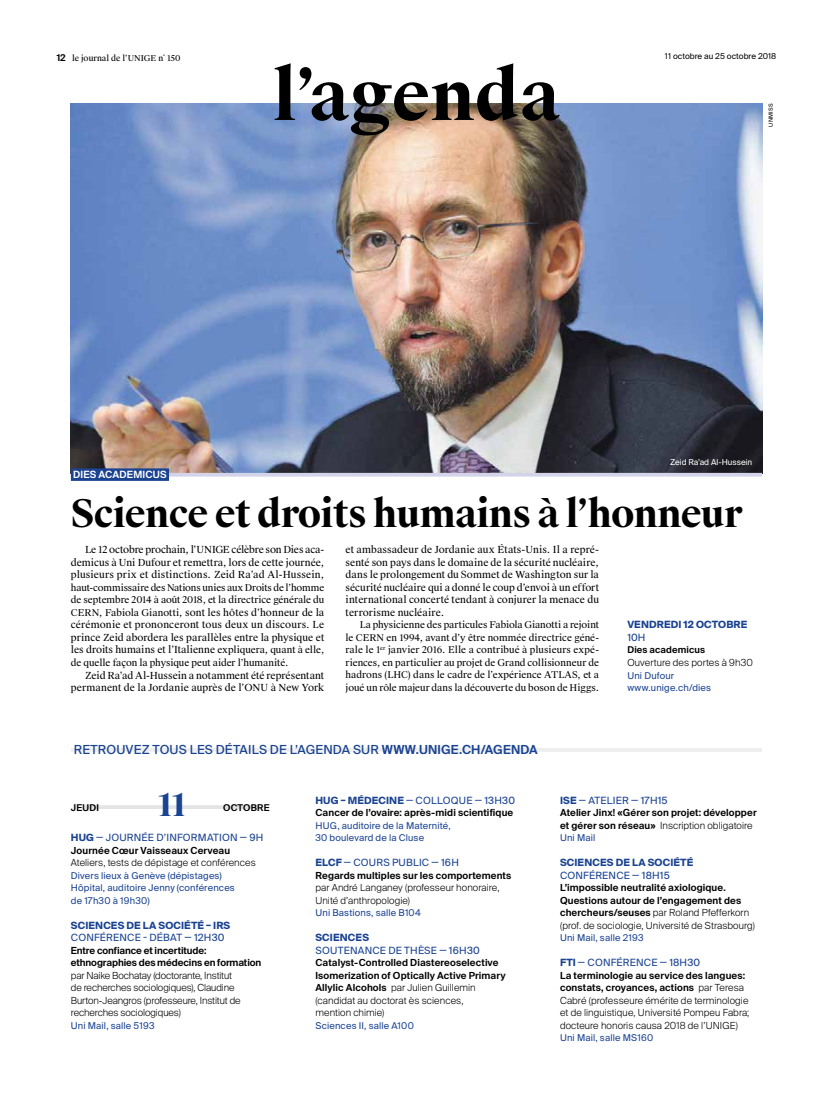
<style>
.page{position:relative;width:833px;height:1099px;background:#fff}
.page>*{position:absolute;margin:0;border:0;box-sizing:border-box;transform-origin:0 0}
.t1{font:700 68.75px "Suisse Works";color:#000}
.t2{font:700 37.5px "Suisse Works";letter-spacing:-.02em;color:#000}
.t3{font:700 31.25px "Suisse Works";color:#1a4392}
.t4{font:12.5px "Suisse Intl";letter-spacing:.01em;color:#1a4392}
.t5{font:10px "Suisse Intl";letter-spacing:.02em;color:#1a4392}
.t6{font:700 10px "Suisse Intl";letter-spacing:.01em;color:#1a4392}
.t7{font:600 10px "Suisse Intl";letter-spacing:.02em;color:#fff}
.t8{font:9.75px/12.5px "Suisse Works";color:#000;text-align:justify}
.t9{font:600 9.75px/12.5px "Suisse Intl";letter-spacing:.01em;color:#000}
.t10{font:300 9.75px/12.5px "Suisse Intl";color:#000}
.t11{font:600 9.75px/12.5px "Suisse Intl";letter-spacing:-.01em;color:#000}
.t12{font:9.38px/12.5px "Suisse Works";letter-spacing:-.005em;color:#000}
.t13{font:9.38px/12.5px "Suisse Intl";letter-spacing:.015em;color:#1a4392}
.t14{font:600 9.38px "Suisse Intl";letter-spacing:.015em;color:#000}
.t15{font:8.12px "Suisse Works";color:#000}
.t16{font:8.12px "Suisse Intl";color:#000}
.t17{font:8.12px "Suisse Intl";color:#fff}
.t18{font:5.62px "Suisse Intl";letter-spacing:.03em;color:#000}
.s1{font-family:"Suisse Intl";font-weight:600;font-size:9.38px}
.s2{font-size:9.38px}
.s3{font-weight:600}
.s4{font-weight:700}
.s5{font-weight:300}
</style>
<div class="page">
<hr style="left:85px;top:805px;width:174px;height:4px;background:#e3e4e6">
<img style="left:71px;top:104px;width:691px;height:369px">
<hr style="left:71px;top:473px;width:691px;height:3px;background:#d3d4e9">
<div style="left:71px;top:468px;width:98px;height:13px;background:#1a4392"></div>
<hr style="left:71px;top:748px;width:691px;height:3px;background:#edeeef">
<p class="t15" style="left:57px;top:53px;width:125px"><span class="s1">12</span> le journal de l’UNIGE n˚ 150</p>
<p class="t16" style="left:665px;top:52px;width:113px">11 octobre au 25 octobre 2018</p>
<h1 class="t1" style="left:272px;top:53px;width:289px">l’agenda</h1>
<p class="t18" style="left:767px;top:127px;width:24px;rotate:-90deg">UNMISS</p>
<p class="t7" style="left:73px;top:469px;width:95px">DIES ACADEMICUS</p>
<p class="t17" style="left:670px;top:457px;width:84px">Zeid Ra’ad Al-Hussein</p>
<h2 class="t2" style="left:71px;top:490px;width:673px">Science et droits humains à l’honneur</h2>
<p class="t8" style="left:71px;top:544px;width:255px;text-indent:14px">Le 12 octobre prochain, l’UNIGE célèbre son Dies aca&shy;demicus à Uni Dufour et remettra, lors de cette journée, plusieurs prix et distinctions. Zeid Ra’ad Al-Hussein,</p>
<p class="t12" style="left:71px;top:581px;width:255px">haut-commissaire des Nations unies aux Droits de l’homme de septembre 2014 à août 2018, et la directrice générale du</p>
<p class="t8" style="left:71px;top:606px;width:255px"><span class="s2">CERN, Fabiola Gianotti,</span> sont les hôtes d’honneur de la cérémonie et prononceront tous deux un discours. Le prince Zeid abordera les parallèles entre la physique et les droits humains et l’Italienne <span class="s2">expliquera, quant à elle,</span></p>
<p class="t12" style="left:71px;top:656px;width:219px">de quelle façon la physique peut aider l’humanité.</p>
<p class="t8" style="left:71px;top:669px;width:255px;text-align:right">Zeid Ra’ad Al-Hussein a notamment été représentant permanent de la Jordanie auprès de l’ONU à New York</p>
<p class="t8" style="left:345px;top:544px;width:255px">et ambassadeur de Jordanie aux États-Unis. Il a repré&shy;senté son pays dans le domaine de la sécurité nucléaire, dans le prolongement du Sommet de Washington sur la sécurité nucléaire qui a donné le coup d’envoi à un effort international concerté tendant à conjurer la menace du terrorisme nucléaire.</p>
<p class="t12" style="left:345px;top:619px;width:255px;text-align:justify;text-indent:14px">La physicienne des particules Fabiola Gianotti a rejoint le CERN en 1994, avant d’y être nommée directrice géné&shy;rale le 1<sup>er</sup> janvier 2016. Elle a contribué à plusieurs expé&shy;riences, en particulier au projet de Grand collisionneur de hadrons (LHC) dans le cadre de l’expérience ATLAS, et a joué un rôle majeur dans la découverte du boson de Higgs.</p>
<p class="t4" style="left:74px;top:741px;width:465px">RETROUVEZ TOUS LES DÉTAILS DE L’AGENDA SUR <span class="s3">WWW.UNIGE.CH/AGENDA</span></p>
<p class="t6" style="left:627px;top:619px;width:122px">VENDREDI 12 OCTOBRE</p>
<p class="t5" style="left:627px;top:631px;width:20px">10H</p>
<p class="t14" style="left:627px;top:644px;width:79px">Dies academicus</p>
<p class="t10" style="left:627px;top:656px;width:127px">Ouverture des portes à 9h30</p>
<p class="t13" style="left:627px;top:669px;width:85px">Uni Dufour www.unige.ch/dies</p>
<p class="t14" style="left:71px;top:802px;width:30px">JEUDI</p>
<h3 class="t3" style="left:158px;top:785px;width:30px">11</h3>
<p class="t14" style="left:223px;top:802px;width:48px">OCTOBRE</p>
<p class="t5" style="left:71px;top:831px;width:194px"><span class="s4">HUG</span> — JOURNÉE D’INFORMATION — 9H</p>
<p class="t9" style="left:71px;top:843px;width:161px">Journée Cœur Vaisseaux Cerveau</p>
<p class="t10" style="left:71px;top:856px;width:186px">Ateliers, tests de dépistage et conférences</p>
<p class="t13" style="left:71px;top:869px;width:165px">Divers lieux à Genève (dépistages)<br>Hôpital, auditoire Jenny (conférences de 17h30 à 19h30)</p>
<p class="t6" style="left:71px;top:919px;width:161px">SCIENCES DE LA SOCIÉTÉ – IRS</p>
<p class="t5" style="left:71px;top:931px;width:155px">CONFÉRENCE - DÉBAT — 12H30</p>
<p class="t11" style="left:71px;top:943px;width:192px">Entre confiance et incertitude: ethnographies des médecins en formation</p>
<p class="t10" style="left:71px;top:968px;width:171px">par Naike Bochatay (doctorante, Institut de recherches sociologiques), Claudine Burton-Jeangros (professeure, Institut de recherches sociologiques)</p>
<p class="t13" style="left:71px;top:1019px;width:85px">Uni Mail, salle 5193</p>
<p class="t5" style="left:315px;top:794px;width:201px"><span class="s4">HUG – MÉDECINE</span> — COLLOQUE — 13H30</p>
<p class="t9" style="left:315px;top:806px;width:199px">Cancer de l’ovaire: après-midi scientifique</p>
<p class="t13" style="left:315px;top:819px;width:137px">HUG, auditoire de la Maternité,<br>30 boulevard de la Cluse</p>
<p class="t5" style="left:315px;top:856px;width:145px"><span class="s4">ELCF</span> — COURS PUBLIC — 16H</p>
<p class="t9" style="left:315px;top:868px;width:197px">Regards multiples sur les comportements</p>
<p class="t10" style="left:315px;top:881px;width:186px">par André Langaney (professeur honoraire,<br>Unité d’anthropologie)</p>
<p class="t13" style="left:315px;top:906px;width:107px">Uni Bastions, salle B104</p>
<p class="t6" style="left:315px;top:931px;width:55px">SCIENCES</p>
<p class="t5" style="left:315px;top:944px;width:166px">SOUTENANCE DE THÈSE — 16H30</p>
<p class="t9" style="left:315px;top:956px;width:192px">Catalyst-Controlled Diastereoselective Isomerization of Optically Active Primary Allylic Alcohols <span class="s5">par Julien Guillemin (candidat au doctorat ès sciences,<br>mention chimie)</span></p>
<p class="t13" style="left:315px;top:1019px;width:100px">Sciences II, salle A100</p>
<p class="t5" style="left:560px;top:794px;width:109px"><span class="s4">ISE</span> — ATELIER — 17H15</p>
<p class="t9" style="left:560px;top:806px;width:198px">Atelier Jinx! «Gérer son projet: développer et gérer son réseau» <span class="s5">Inscription obligatoire</span></p>
<p class="t13" style="left:560px;top:831px;width:37px">Uni Mail</p>
<p class="t6" style="left:560px;top:856px;width:135px">SCIENCES DE LA SOCIÉTÉ</p>
<p class="t5" style="left:560px;top:869px;width:111px">CONFÉRENCE — 18H15</p>
<p class="t9" style="left:560px;top:881px;width:196px">L’impossible neutralité axiologique.<br>Questions autour de l’engagement des chercheurs/seuses <span class="s5">par Roland Pfefferkorn (prof. de sociologie, Université de Strasbourg)</span></p>
<p class="t13" style="left:560px;top:931px;width:85px">Uni Mail, salle 2193</p>
<p class="t5" style="left:560px;top:956px;width:142px"><span class="s4">FTI</span> — CONFÉRENCE — 18H30</p>
<p class="t10" style="left:560px;top:968px;width:191px"><span class="s3">La terminologie au service des langues: constats, croyances, actions</span> par Teresa Cabré (professeure émérite de terminologie et de linguistique, Université Pompeu Fabra; docteure honoris causa 2018 de l’UNIGE)</p>
<p class="t13" style="left:560px;top:1031px;width:95px">Uni Mail, salle MS160</p>
</div>
